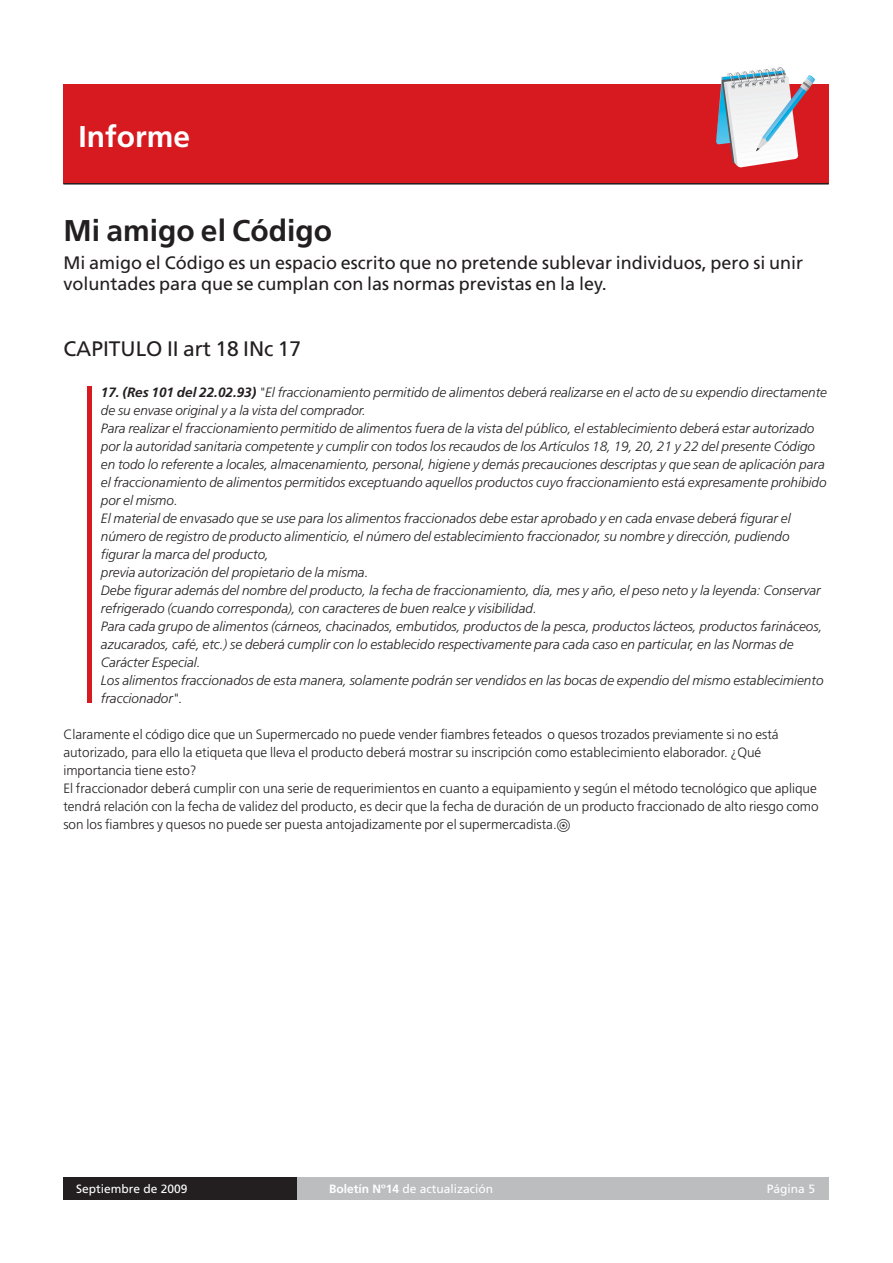
<style>
.page{position:relative;width:893px;height:1263px;background:#fff}
.page>*{position:absolute;margin:0;border:0;box-sizing:border-box;transform-origin:0 0}
.t1{font:700 30px "Frutiger";color:#231f20}
.t2{font:700 30px "Frutiger";color:#fff}
.t3{font:21px "Frutiger";color:#231f20}
.t4{font:18px/21px "Frutiger";color:#231f20}
.t5{font:italic 300 13.5px/18px "Frutiger";color:#231f20}
.t6{font:300 13.5px/18px "Frutiger";color:#231f20}
.t7{font:12px "Frutiger";color:#fff}
.s1{font-weight:700}
.s2{font-family:"L Decoration Pi Two";font-weight:400}
</style>
<div class="page">
<div style="left:63px;top:1177px;width:234px;height:22px;background:#231f20"></div>
<div style="left:297px;top:1177px;width:531px;height:22px;background:#bbbdbf"></div>
<div style="left:63px;top:85px;width:765px;height:99px;background:#d71920"></div>
<hr style="left:63px;top:183px;width:765px;height:2px;background:#231f20">
<svg style="left:716px;top:67px;width:99px;height:101px"></svg>
<div style="left:87px;top:386px;width:5px;height:317px;background:#d71920"></div>
<p class="t2" style="left:78px;top:125px;width:113px">Informe</p>
<p class="t1" style="left:63px;top:218px;width:270px">Mi amigo el Código</p>
<p class="t4" style="left:63px;top:254px;width:741px">Mi amigo el Código es un espacio escrito que no pretende sublevar individuos, pero si unir voluntades para que se cumplan con las normas previstas en la ley.</p>
<p class="t3" style="left:63px;top:341px;width:239px">CAPITULO II art 18 INc 17</p>
<p class="t5" style="left:101px;top:384px;width:727px"><span class="s1">17. (Res 101 del 22.02.93)</span> "El fraccionamiento permitido de alimentos deberá realizarse en el acto de su expendio directamente de su envase original y a la vista del comprador.<br>Para realizar el fraccionamiento permitido de alimentos fuera de la vista del público, el establecimiento deberá estar autorizado por la autoridad sanitaria competente y cumplir con todos los recaudos de los Artículos 18, 19, 20, 21 y 22 del presente Código en todo lo referente a locales, almacenamiento, personal, higiene y demás precauciones descriptas y que sean de aplicación para el fraccionamiento de alimentos permitidos exceptuando aquellos productos cuyo fraccionamiento está expresamente prohibido por el mismo.<br>El material de envasado que se use para los alimentos fraccionados debe estar aprobado y en cada envase deberá figurar el número de registro de producto alimenticio, el número del establecimiento fraccionador, su nombre y dirección, pudiendo figurar la marca del producto,<br>previa autorización del propietario de la misma.<br>Debe figurar además del nombre del producto, la fecha de fraccionamiento, día, mes y año, el peso neto y la leyenda: Conservar refrigerado (cuando corresponda), con caracteres de buen realce y visibilidad.<br>Para cada grupo de alimentos (cárneos, chacinados, embutidos, productos de la pesca, productos lácteos, productos farináceos, azucarados, café, etc.) se deberá cumplir con lo establecido respectivamente para cada caso en particular, en las Normas de Carácter Especial.<br>Los alimentos fraccionados de esta manera, solamente podrán ser vendidos en las bocas de expendio del mismo establecimiento fraccionador".</p>
<p class="t6" style="left:63px;top:726px;width:756px">Claramente el código dice que un Supermercado no puede vender fiambres feteados o quesos trozados previamente si no está autorizado, para ello la etiqueta que lleva el producto deberá mostrar su inscripción como establecimiento elaborador. ¿Qué importancia tiene esto?<br>El fraccionador deberá cumplir con una serie de requerimientos en cuanto a equipamiento y según el método tecnológico que aplique tendrá relación con la fecha de validez del producto, es decir que la fecha de duración de un producto fraccionado de alto riesgo como son los fiambres y quesos no puede ser puesta antojadizamente por el supermercadista.<span class="s2">-</span></p>
<p class="t7" style="left:76px;top:1183px;width:113px">Septiembre de 2009</p>
<p class="t7" style="left:329px;top:1183px;width:166px"><span class="s1">Boletín Nº14</span> de actualización</p>
<p class="t7" style="left:767px;top:1183px;width:50px">Página 5</p>
</div>
